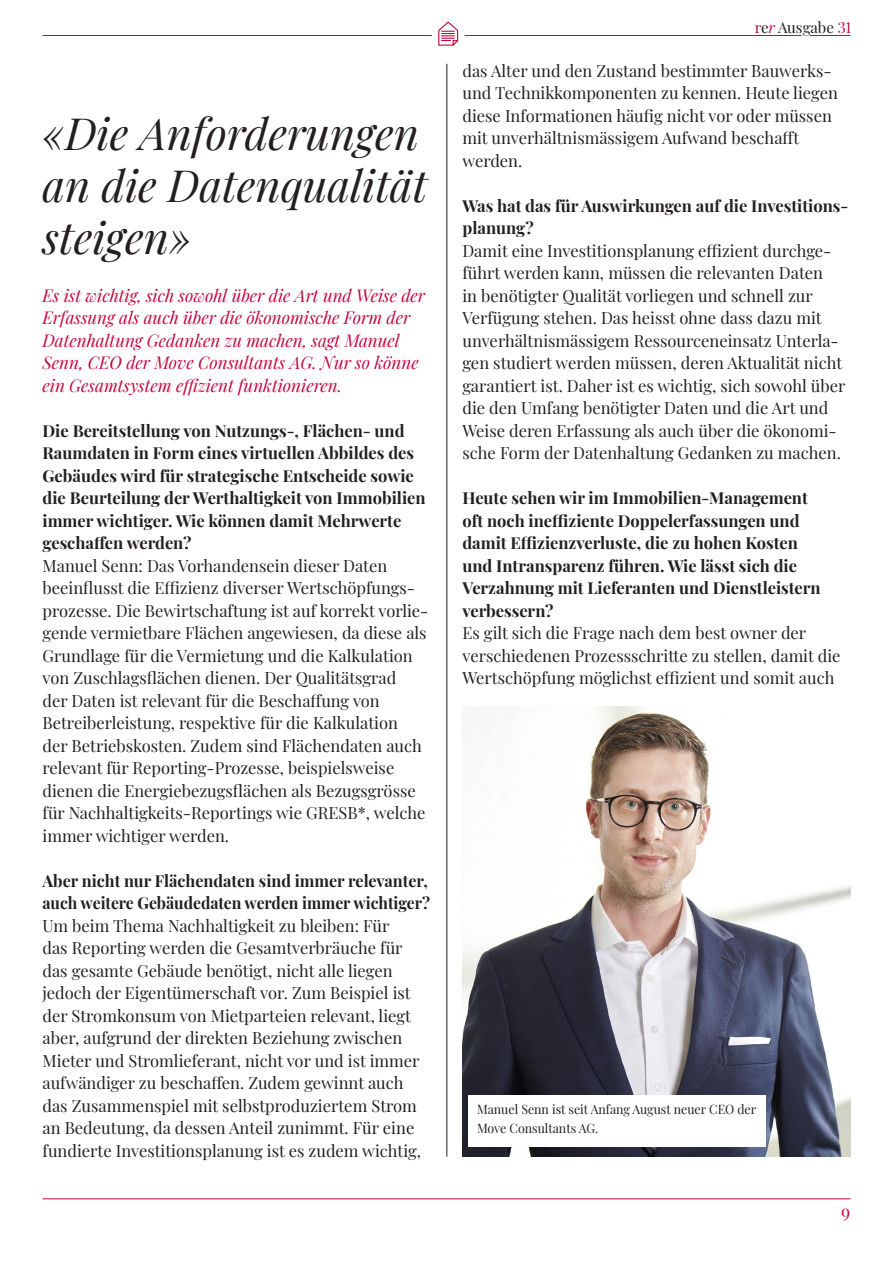
<style>
.page{position:relative;width:893px;height:1263px;background:#fff}
.page>*{position:absolute;margin:0;border:0;box-sizing:border-box;transform-origin:0 0}
.report_titel{font:italic 43.5px/52.2px "Playfair Display";color:#231f20}
.t1{font:18px "Playfair Display";color:#c40941}
.realestate_report{font:italic 17.25px/22.5px "Playfair Display";color:#c40941}
.realestate_report-2{font:16.5px/22.5px "Playfair Display";color:#231f20}
.realestate_report-3{font:700 16.5px/22.5px "Playfair Display";color:#231f20}
.t2{font:15px "Playfair Display";color:#231f20}
.bildlegende{font:12.75px "Playfair Display";color:#231f20}
.s1{color:#c40941}
.s2{font-style:italic;color:#c40941}
</style>
<div class="page">
<hr style="left:446px;top:64px;width:1px;height:1092px;background:#231f20">
<img style="left:462px;top:706px;width:388px;height:450px">
<div style="left:468px;top:1095px;width:298px;height:51px;background:#fff"></div>
<hr style="left:43px;top:35px;width:758px;height:1px;background:#c40941">
<hr style="left:43px;top:1198px;width:807px;height:1px;background:#c40941">
<hr style="left:810px;top:35px;width:40px;height:1px;background:#c40941">
<svg style="left:432px;top:21px;width:33px;height:25px"></svg>
<p class="report_titel" style="left:43px;top:104px;width:386px">«Die Anforderungen an die Datenqualität steigen»</p>
<p class="realestate_report" style="left:43px;top:282px;width:384px">Es ist wichtig, sich sowohl über die Art und Weise der Erfassung als auch über die ökonomische Form der Datenhaltung Gedanken zu machen, sagt Manuel Senn, CEO der Move Consultants AG. Nur so könne ein Gesamtsystem effizient funktionieren.</p>
<p class="realestate_report-3" style="left:43px;top:418px;width:384px">Die Bereitstellung von Nutzungs-, Flächen- und Raumdaten in Form eines virtuellen Abbildes des Gebäudes wird für strategische Entscheide sowie die Beurteilung der Werthaltigkeit von Immobilien immer wichtiger. Wie können damit Mehrwerte geschaffen werden?</p>
<p class="realestate_report-2" style="left:43px;top:553px;width:387px">Manuel Senn: Das Vorhandensein dieser Daten beeinflusst die Effizienz diverser Wertschöpfungs&shy;prozesse. Die Bewirtschaftung ist auf korrekt vorlie&shy;gende vermietbare Flächen angewiesen, da diese als Grundlage für die Vermietung und die Kalkulation von Zuschlagsflächen dienen. Der Qualitätsgrad<br>der Daten ist relevant für die Beschaffung von Betreiberleistung, respektive für die Kalkulation<br>der Betriebskosten. Zudem sind Flächendaten auch relevant für Reporting-Prozesse, beispielsweise dienen die Energiebezugsflächen als Bezugsgrösse für Nachhaltigkeits-Reportings wie GRESB*, welche immer wichtiger werden.</p>
<p class="realestate_report-3" style="left:43px;top:868px;width:389px">Aber nicht nur Flächendaten sind immer relevanter, auch weitere Gebäudedaten werden immer wichtiger?</p>
<p class="realestate_report-2" style="left:43px;top:913px;width:380px">Um beim Thema Nachhaltigkeit zu bleiben: Für<br>das Reporting werden die Gesamtverbräuche für das gesamte Gebäude benötigt, nicht alle liegen jedoch der Eigentümerschaft vor. Zum Beispiel ist der Stromkonsum von Mietparteien relevant, liegt aber, aufgrund der direkten Beziehung zwischen Mieter und Stromlieferant, nicht vor und ist immer aufwändiger zu beschaffen. Zudem gewinnt auch das Zusammenspiel mit selbstproduziertem Strom an Bedeutung, da dessen Anteil zunimmt. Für eine fundierte Investitionsplanung ist es zudem wichtig,</p>
<p class="t2" style="left:755px;top:16px;width:98px"><span class="s1">r</span>e<span class="s2">r</span> Ausgabe <span class="s1">31</span></p>
<p class="realestate_report-2" style="left:462px;top:58px;width:377px">das Alter und den Zustand bestimmter Bauwerks&shy;und Technikkomponenten zu kennen. Heute liegen diese Informationen häufig nicht vor oder müssen mit unverhältnismässigem Aufwand beschafft werden.</p>
<p class="realestate_report-3" style="left:462px;top:193px;width:388px">Was hat das für Auswirkungen auf die Investitions&shy;planung?</p>
<p class="realestate_report-2" style="left:462px;top:238px;width:384px">Damit eine Investitionsplanung effizient durchge&shy;führt werden kann, müssen die relevanten Daten<br>in benötigter Qualität vorliegen und schnell zur Verfügung stehen. Das heisst ohne dass dazu mit unverhältnismässigem Ressourceneinsatz Unterla&shy;gen studiert werden müssen, deren Aktualität nicht garantiert ist. Daher ist es wichtig, sich sowohl über die den Umfang benötigter Daten und die Art und Weise deren Erfassung als auch über die ökonomi&shy;sche Form der Datenhaltung Gedanken zu machen.</p>
<p class="realestate_report-3" style="left:462px;top:485px;width:360px">Heute sehen wir im Immobilien-Management oft noch ineffiziente Doppelerfassungen und damit Effizienzverluste, die zu hohen Kosten und Intransparenz führen. Wie lässt sich die Verzahnung mit Lieferanten und Dienstleistern verbessern?</p>
<p class="realestate_report-2" style="left:462px;top:620px;width:380px">Es gilt sich die Frage nach dem best owner der verschiedenen Prozessschritte zu stellen, damit die<br>Wertschöpfung möglichst effizient und somit auch</p>
<p class="bildlegende" style="left:477px;top:1099px;width:281px">Manuel Senn ist seit Anfang August neuer CEO der</p>
<p class="bildlegende" style="left:477px;top:1118px;width:123px">Move Consultants AG.</p>
<p class="t1" style="left:841px;top:1197px;width:11px">9</p>
</div>
